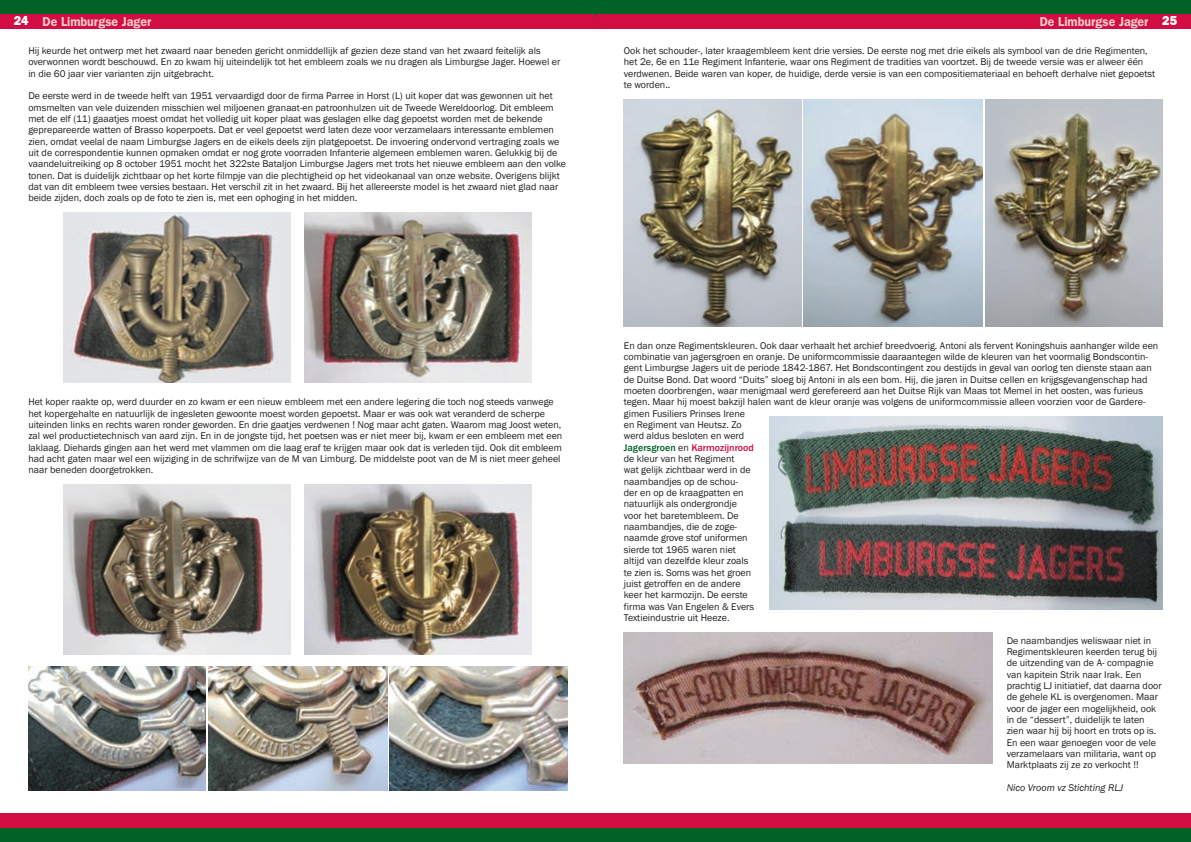
<style>
.page{position:relative;width:1191px;height:842px;background:#fff}
.page>*{position:absolute;margin:0;border:0;box-sizing:border-box;transform-origin:0 0}
.t1{font:600 13px "Franklin Gothic";color:#f6cfc9;scale:.95 1}
.t2{font:10px/11.3px "Franklin Gothic";color:#231f20}
.t3{font:italic 10px "Franklin Gothic";color:#231f20}
.s1{font-weight:800;color:#fff}
.s2{font-weight:500;color:#006224}
.s3{font-weight:500;color:#d20d44}
</style>
<div class="page">
<div style="left:0;top:0;width:595px;height:17px;background:#006224"></div>
<div style="left:0;top:14px;width:595px;height:14px;background:#d20d44"></div>
<div style="left:0;top:825px;width:595px;height:17px;background:#006224"></div>
<div style="left:0;top:814px;width:595px;height:14px;background:#d20d44"></div>
<div style="left:595px;top:0;width:596px;height:17px;background:#006224"></div>
<div style="left:596px;top:14px;width:595px;height:14px;background:#d20d44"></div>
<div style="left:595px;top:825px;width:596px;height:17px;background:#006224"></div>
<div style="left:595px;top:814px;width:596px;height:14px;background:#d20d44"></div>
<img style="left:64px;top:213px;width:227px;height:170px">
<img style="left:305px;top:213px;width:226px;height:170px">
<img style="left:64px;top:485px;width:227px;height:170px">
<img style="left:305px;top:485px;width:226px;height:170px">
<img style="left:28px;top:666px;width:178px;height:125px">
<img style="left:208px;top:666px;width:179px;height:125px">
<img style="left:390px;top:666px;width:177px;height:125px">
<img style="left:624px;top:99px;width:177px;height:227px">
<img style="left:804px;top:99px;width:178px;height:227px">
<img style="left:985px;top:99px;width:177px;height:227px">
<img style="left:769px;top:417px;width:393px;height:192px">
<img style="left:624px;top:632px;width:368px;height:132px">
<h1 class="t1" style="left:14px;top:13px;width:146px"><span class="s1">24</span> De Limburgse Jager</h1>
<h1 class="t1" style="left:1039px;top:13px;width:146px">De Limburgse Jager <span class="s1">25</span></h1>
<p class="t2" style="left:28px;top:45px;width:533px">Hij keurde het ontwerp met het zwaard naar beneden gericht onmiddellijk af gezien deze stand van het zwaard feitelijk als overwonnen wordt beschouwd. En zo kwam hij uiteindelijk tot het embleem zoals we nu dragen als Limburgse Jager. Hoewel er in die 60 jaar vier varianten zijn uitgebracht.</p>
<p class="t2" style="left:28px;top:90px;width:539px">De eerste werd in de tweede helft van 1951 vervaardigd door de firma Parree in Horst (L) uit koper dat was gewonnen uit het omsmelten van vele duizenden misschien wel miljoenen granaat-en patroonhulzen uit de Tweede Wereldoorlog. Dit embleem met de elf (11) gaaatjes moest omdat het volledig uit koper plaat was geslagen elke dag gepoetst worden met de bekende geprepareerde watten of Brasso koperpoets. Dat er veel gepoetst werd laten deze voor verzamelaars interessante emblemen zien, omdat veelal de naam Limburgse Jagers en de eikels deels zijn platgepoetst. De invoering ondervond vertraging zoals we uit de correspondentie kunnen opmaken omdat er nog grote voorraden Infanterie algemeen emblemen waren. Gelukkig bij de vaandeluitreiking op 8 october 1951 mocht het 322ste Bataljon Limburgse Jagers met trots het nieuwe embleem aan den volke tonen. Dat is duidelijk zichtbaar op het korte filmpje van die plechtigheid op het videokanaal van onze website. Overigens blijkt dat van dit embleem twee versies bestaan. Het verschil zit in het zwaard. Bij het allereerste model is het zwaard niet glad naar beide zijden, doch zoals op de foto te zien is, met een ophoging in het midden.</p>
<p class="t2" style="left:28px;top:397px;width:535px">Het koper raakte op, werd duurder en zo kwam er een nieuw embleem met een andere legering die toch nog steeds vanwege het kopergehalte en natuurlijk de ingesleten gewoonte moest worden gepoetst. Maar er was ook wat veranderd de scherpe uiteinden links en rechts waren ronder geworden. En drie gaatjes verdwenen ! Nog maar acht gaten. Waarom mag Joost weten, zal wel productietechnisch van aard zijn. En in de jongste tijd, het poetsen was er niet meer bij, kwam er een embleem met een laklaag. Diehards gingen aan het werd met vlammen om die laag eraf te krijgen maar ook dat is verleden tijd. Ook dit embleem had acht gaten maar wel een wijziging in de schrifwijze van de M van Limburg. De middelste poot van de M is niet meer geheel naar beneden doorgetrokken.</p>
<p class="t2" style="left:624px;top:45px;width:533px">Ook het schouder-, later kraagembleem kent drie versies. De eerste nog met drie eikels als symbool van de drie Regimenten, het 2e, 6e en 11e Regiment Infanterie, waar ons Regiment de tradities van voortzet. Bij de tweede versie was er alweer één verdwenen. Beide waren van koper, de huidige, derde versie is van een compositiemateriaal en behoeft derhalve niet gepoetst te worden..</p>
<p class="t2" style="left:624px;top:340px;width:536px">En dan onze Regimentskleuren. Ook daar verhaalt het archief breedvoerig. Antoni als fervent Koningshuis aanhanger wilde een combinatie van jagersgroen en oranje. De uniformcommissie daaraantegen wilde de kleuren van het voormalig Bondscontin&shy;gent Limburgse Jagers uit de periode 1842-1867. Het Bondscontingent zou destijds in geval van oorlog ten dienste staan aan de Duitse Bond. Dat woord “Duits” sloeg bij Antoni in als een bom. Hij, die jaren in Duitse cellen en krijgsgevangenschap had moeten doorbrengen, waar menigmaal werd gerefereerd aan het Duitse Rijk van Maas tot Memel in het oosten, was furieus tegen. Maar hij moest bakzijl halen want de kleur oranje was volgens de uniformcommissie alleen voorzien voor de Gardere&shy;gimen Fusiliers Prinses Irene<br>en Regiment van Heutsz. Zo<br>werd aldus besloten en werd<br><span class="s2">Jagersgroen</span> en <span class="s3">Karmozijnrood<br></span>de kleur van het Regiment<br>wat gelijk zichtbaar werd in de<br>naambandjes op de schou-<br>der en op de kraagpatten en<br>natuurlijk als ondergrondje<br>voor het baretembleem. De<br>naambandjes, die de zoge-<br>naamde grove stof uniformen<br>sierde tot 1965 waren niet<br>altijd van dezelfde kleur zoals<br>te zien is. Soms was het groen<br>juist getroffen en de andere<br>keer het karmozijn. De eerste<br>firma was Van Engelen &amp; Evers<br>Textieindustrie uit Heeze.</p>
<p class="t2" style="left:1006px;top:635px;width:156px">De naambandjes weliswaar niet in Regimentskleuren keerden terug bij de uitzending van de A- compagnie van kapitein Strik naar Irak. Een prachtig LJ initiatief, dat daarna door de gehele KL is overgenomen. Maar voor de jager een mogelijkheid, ook in de “dessert”, duidelijk te laten zien waar hij bij hoort en trots op is.<br>En een waar genoegen voor de vele verzamelaars van militaria, want op Marktplaats zij ze zo verkocht !!</p>
<p class="t3" style="left:1006px;top:781px;width:118px">Nico Vroom vz Stichting RLJ</p>
</div>
